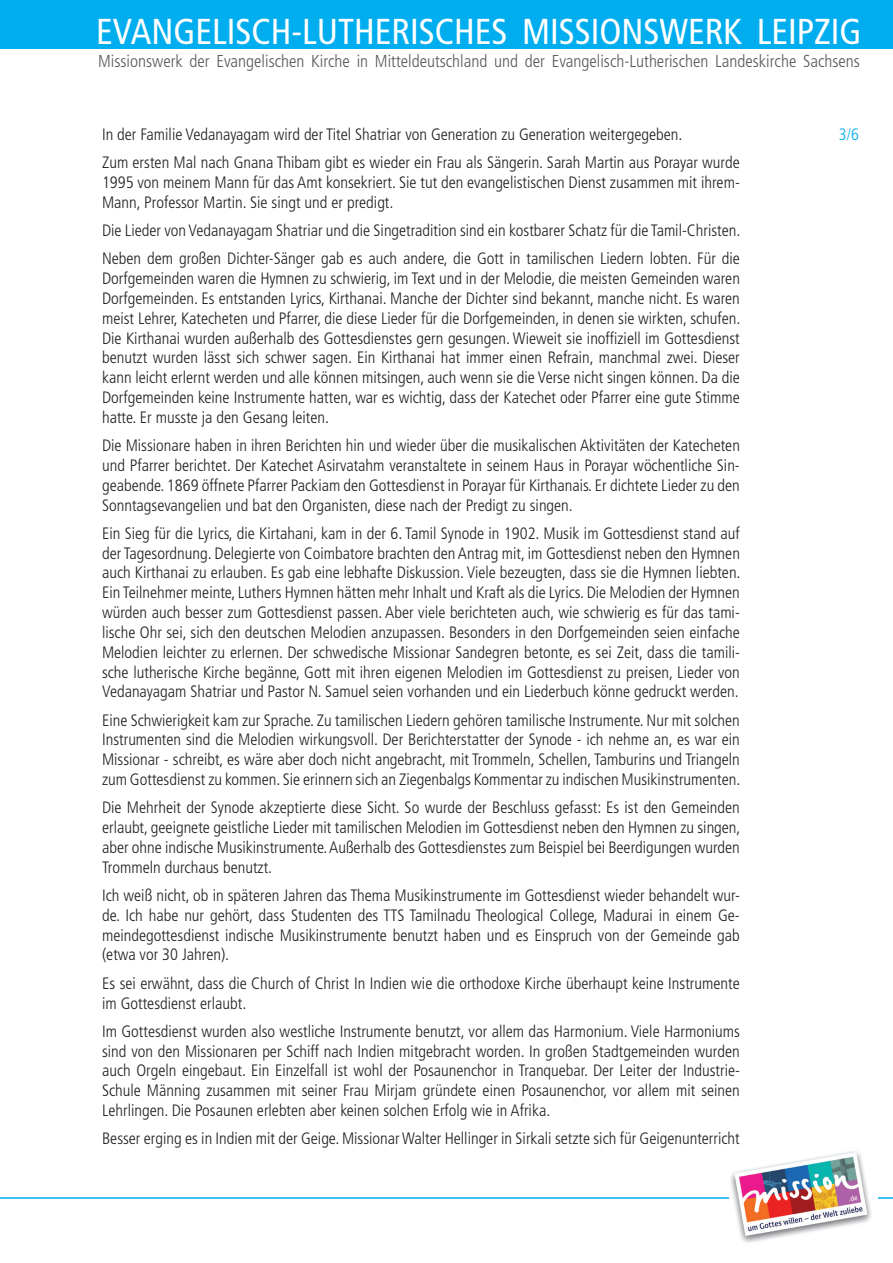
<style>
.page{position:relative;width:893px;height:1263px;background:#fff}
.page>*{position:absolute;margin:0;border:0;box-sizing:border-box;transform-origin:0 0}
.t1{font:condensed 36px "Frutiger";color:#fff}
.t2{font:300 condensed 17.25px "Frutiger";color:#57585a}
.t3{font:300 condensed 16.5px/19.8px "Frutiger";color:#231f20;text-align:justify}
.t4{font:300 condensed 16.5px "Frutiger";color:#00aeef}
</style>
<div class="page">
<div style="left:0;top:0;width:893px;height:49px;background:#00aeef"></div>
<hr style="left:0;top:1197px;width:893px;height:2px;background:#00aeef">
<img style="left:730px;top:1151px;width:148px;height:92px">
<h1 class="t1" style="left:96px;top:10px;width:767px">EVANGELISCH-LUTHERISCHES MISSIONSWERK LEIPZIG</h1>
<p class="t2" style="left:98px;top:51px;width:763px">Missionswerk der Evangelischen Kirche in Mitteldeutschland und der Evangelisch-Lutherischen Landeskirche Sachsens</p>
<p class="t3" style="left:102px;top:120px;width:639px;line-height:28.3px">In der Familie Vedanayagam wird der Titel Shatriar von Generation zu Generation weitergegeben.<br>Zum ersten Mal nach Gnana Thibam gibt es wieder ein Frau als Sängerin. Sarah Martin aus Porayar wurde</p>
<p class="t3" style="left:102px;top:173px;width:639px">1995 von meinem Mann für das Amt konsekriert. Sie tut den evangelistischen Dienst zusammen mit ihrem-<br>Mann, Professor Martin. Sie singt und er predigt.</p>
<p class="t3" style="left:102px;top:216px;width:640px;line-height:28.3px">Die Lieder von Vedanayagam Shatriar und die Singetradition sind ein kostbarer Schatz für die Tamil-Christen.<br>Neben dem großen Dichter-Sänger gab es auch andere, die Gott in tamilischen Liedern lobten. Für die</p>
<p class="t3" style="left:102px;top:269px;width:640px">Dorfgemeinden waren die Hymnen zu schwierig, im Text und in der Melodie, die meisten Gemeinden waren Dorfgemeinden. Es entstanden Lyrics, Kirthanai. Manche der Dichter sind bekannt, manche nicht. Es waren meist Lehrer, Katecheten und Pfarrer, die diese Lieder für die Dorfgemeinden, in denen sie wirkten, schufen.<br>Die Kirthanai wurden außerhalb des Gottesdienstes gern gesungen. Wieweit sie inoffiziell im Gottesdienst benutzt wurden lässt sich schwer sagen. Ein Kirthanai hat immer einen Refrain, manchmal zwei. Dieser kann leicht erlernt werden und alle können mitsingen, auch wenn sie die Verse nicht singen können. Da die Dorfgemeinden keine Instrumente hatten, war es wichtig, dass der Katechet oder Pfarrer eine gute Stimme hatte. Er musste ja den Gesang leiten.</p>
<p class="t3" style="left:102px;top:436px;width:639px">Die Missionare haben in ihren Berichten hin und wieder über die musikalischen Aktivitäten der Katecheten und Pfarrer berichtet. Der Katechet Asirvatahm veranstaltete in seinem Haus in Porayar wöchentliche Sin&shy;geabende. 1869 öffnete Pfarrer Packiam den Gottesdienst in Porayar für Kirthanais. Er dichtete Lieder zu den Sonntagsevangelien und bat den Organisten, diese nach der Predigt zu singen.</p>
<p class="t3" style="left:102px;top:523px;width:640px">Ein Sieg für die Lyrics, die Kirtahani, kam in der 6. Tamil Synode in 1902. Musik im Gottesdienst stand auf der Tagesordnung. Delegierte von Coimbatore brachten den Antrag mit, im Gottesdienst neben den Hymnen auch Kirthanai zu erlauben. Es gab eine lebhafte Diskussion. Viele bezeugten, dass sie die Hymnen liebten.<br>Ein Teilnehmer meinte, Luthers Hymnen hätten mehr Inhalt und Kraft als die Lyrics. Die Melodien der Hymnen würden auch besser zum Gottesdienst passen. Aber viele berichteten auch, wie schwierig es für das tami&shy;lische Ohr sei, sich den deutschen Melodien anzupassen. Besonders in den Dorfgemeinden seien einfache Melodien leichter zu erlernen. Der schwedische Missionar Sandegren betonte, es sei Zeit, dass die tamili&shy;sche lutherische Kirche begänne, Gott mit ihren eigenen Melodien im Gottesdienst zu preisen, Lieder von Vedanayagam Shatriar und Pastor N. Samuel seien vorhanden und ein Liederbuch könne gedruckt werden.</p>
<p class="t3" style="left:102px;top:710px;width:640px">Eine Schwierigkeit kam zur Sprache. Zu tamilischen Liedern gehören tamilische Instrumente. Nur mit solchen Instrumenten sind die Melodien wirkungsvoll. Der Berichterstatter der Synode - ich nehme an, es war ein Missionar - schreibt, es wäre aber doch nicht angebracht, mit Trommeln, Schellen, Tamburins und Triangeln zum Gottesdienst zu kommen. Sie erinnern sich an Ziegenbalgs Kommentar zu indischen Musikinstrumenten.</p>
<p class="t3" style="left:102px;top:798px;width:640px">Die Mehrheit der Synode akzeptierte diese Sicht. So wurde der Beschluss gefasst: Es ist den Gemeinden erlaubt, geeignete geistliche Lieder mit tamilischen Melodien im Gottesdienst neben den Hymnen zu singen, aber ohne indische Musikinstrumente. Außerhalb des Gottesdienstes zum Beispiel bei Beerdigungen wurden Trommeln durchaus benutzt.</p>
<p class="t3" style="left:102px;top:886px;width:639px">Ich weiß nicht, ob in späteren Jahren das Thema Musikinstrumente im Gottesdienst wieder behandelt wur&shy;de. Ich habe nur gehört, dass Studenten des TTS Tamilnadu Theological College, Madurai in einem Ge&shy;meindegottesdienst indische Musikinstrumente benutzt haben und es Einspruch von der Gemeinde gab (etwa vor 30 Jahren).</p>
<p class="t3" style="left:102px;top:973px;width:639px">Es sei erwähnt, dass die Church of Christ In Indien wie die orthodoxe Kirche überhaupt keine Instrumente im Gottesdienst erlaubt.</p>
<p class="t3" style="left:102px;top:1021px;width:639px">Im Gottesdienst wurden also westliche Instrumente benutzt, vor allem das Harmonium. Viele Harmoniums sind von den Missionaren per Schiff nach Indien mitgebracht worden. In großen Stadtgemeinden wurden auch Orgeln eingebaut. Ein Einzelfall ist wohl der Posaunenchor in Tranquebar. Der Leiter der Industrie-Schule Männing zusammen mit seiner Frau Mirjam gründete einen Posaunenchor, vor allem mit seinen Lehrlingen. Die Posaunen erlebten aber keinen solchen Erfolg wie in Afrika.</p>
<p class="t3" style="left:102px;top:1129px;width:639px">Besser erging es in Indien mit der Geige. Missionar Walter Hellinger in Sirkali setzte sich für Geigenunterricht</p>
<p class="t4" style="left:839px;top:125px;width:22px">3/6</p>
</div>
